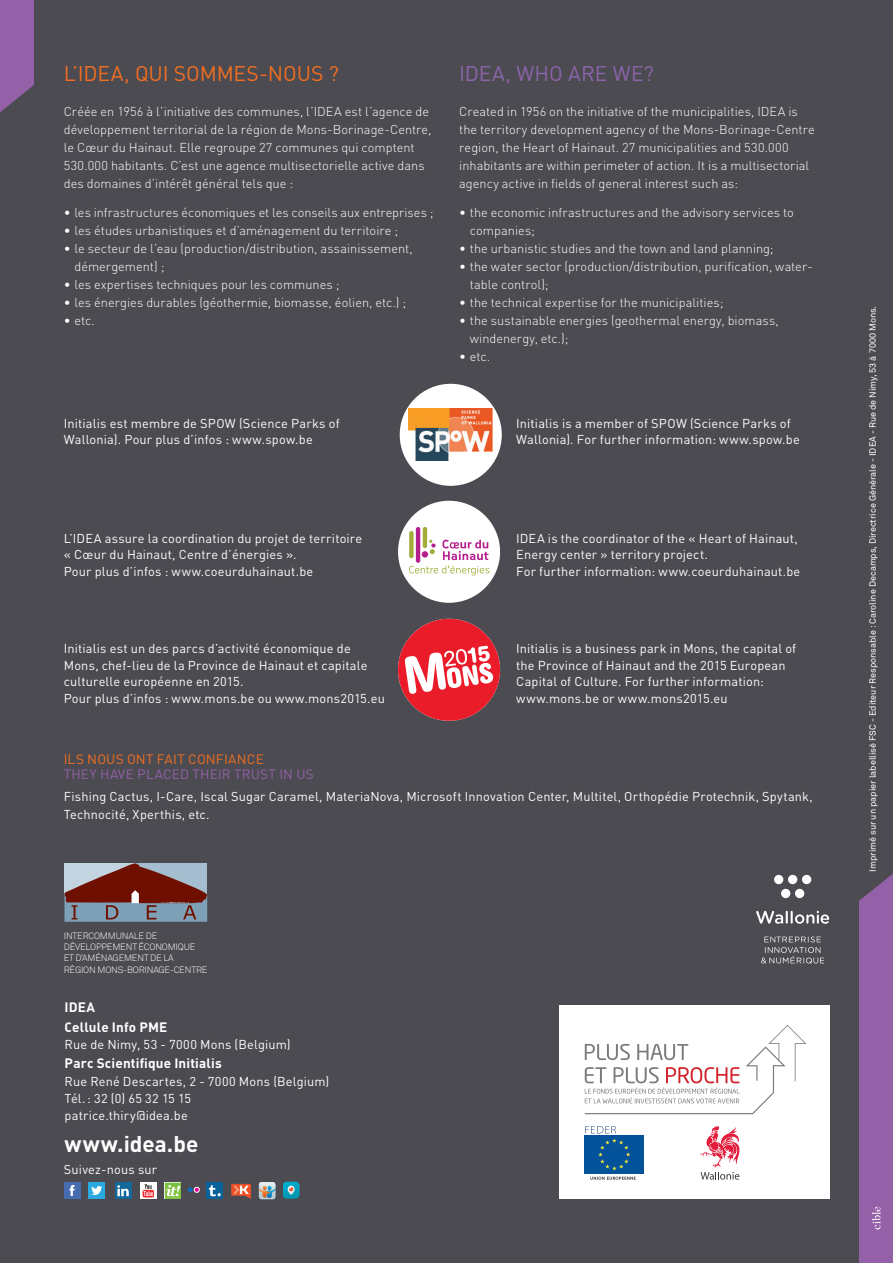
<style>
.page{position:relative;width:893px;height:1263px;background:#4b4b51}
.page>*{position:absolute;margin:0;border:0;box-sizing:border-box;transform-origin:0 0}
.t1{font:700 22.5px "DIN";letter-spacing:.005em;color:#fff}
.t2{font:21px "DIN";letter-spacing:-.005em;color:#f36e21}
.t3{font:21px "DIN";letter-spacing:.005em;color:#8c64ab}
.t4{font:700 13.5px/19.5px "DIN";letter-spacing:.01em;color:#fff}
.t5{font:13.5px "DIN";letter-spacing:.015em;color:#9460a8}
.t6{font:13.5px "DIN";letter-spacing:.015em;color:#f36e21}
.t7{font:300 12.75px/18px "DIN";letter-spacing:.005em;color:#fff}
.t8{font:12.75px/16.5px "DIN";letter-spacing:.015em;color:#fff}
.t9{font:300 9.15px/11.4px "Akkurat";letter-spacing:-.02em;color:#fff}
.t10{font:9px "Akkurat";color:#fff}
</style>
<div class="page">
<svg style="left:0;top:0;width:34px;height:112px;background:#8b5d9d"></svg>
<svg style="left:761px;top:936px;width:63px;height:27px"></svg>
<div style="left:774px;top:875px;width:9px;height:9px;background:#fff;border-radius:50%"></div>
<div style="left:788px;top:875px;width:9px;height:9px;background:#fff;border-radius:50%"></div>
<div style="left:781px;top:889px;width:9px;height:9px;background:#fff;border-radius:50%"></div>
<div style="left:795px;top:889px;width:9px;height:9px;background:#fff;border-radius:50%"></div>
<div style="left:802px;top:875px;width:9px;height:9px;background:#fff;border-radius:50%"></div>
<svg style="left:756px;top:911px;width:73px;height:13px"></svg>
<div style="left:859px;top:874px;width:34px;height:389px;background:#9460a8"></div>
<svg style="left:64px;top:863px;width:143px;height:59px;background:#856b6f"></svg>
<div style="left:559px;top:1005px;width:270px;height:194px;background:#fff"></div>
<svg style="left:700px;top:1126px;width:40px;height:53px"></svg>
<div style="left:585px;top:1135px;width:59px;height:39px;background:#04529a"></div>
<svg style="left:590px;top:1176px;width:46px;height:4px"></svg>
<svg style="left:585px;top:1126px;width:45px;height:44px"></svg>
<svg style="left:585px;top:1025px;width:221px;height:89px"></svg>
<div style="left:400px;top:384px;width:102px;height:102px;background:#fff;border-radius:50%"></div>
<img style="left:409px;top:409px;width:84px;height:52px">
<svg style="left:398px;top:619px;width:102px;height:102px"></svg>
<div style="left:398px;top:501px;width:102px;height:102px;background:#fff;border-radius:50%"></div>
<hr style="left:416px;top:527px;width:4px;height:36px;background:#b41e8d;border-radius:2px">
<div style="left:409px;top:531px;width:5px;height:27px;background:#a1ac39;border-radius:2px"></div>
<hr style="left:423px;top:527px;width:4px;height:21px;background:#a1ac39;border-radius:2px">
<svg style="left:429px;top:540px;width:7px;height:14px"></svg>
<div style="left:422px;top:551px;width:6px;height:7px;background:#b41e8d;border-radius:50%"></div>
<svg style="left:409px;top:566px;width:80px;height:9px"></svg>
<svg style="left:442px;top:540px;width:46px;height:20px"></svg>
<svg style="left:188px;top:1187px;width:11px;height:5px"></svg>
<div style="left:207px;top:1182px;width:16px;height:17px;background:#07639a"></div>
<svg style="left:209px;top:1185px;width:12px;height:11px"></svg>
<img style="left:283px;top:1182px;width:16px;height:16px">
<img style="left:259px;top:1182px;width:17px;height:17px">
<img style="left:231px;top:1183px;width:20px;height:16px">
<div style="left:64px;top:1182px;width:16px;height:17px;background:#446caf"></div>
<svg style="left:70px;top:1185px;width:5px;height:11px"></svg>
<div style="left:88px;top:1182px;width:17px;height:17px;background:#2aaae1"></div>
<svg style="left:91px;top:1186px;width:11px;height:9px"></svg>
<div style="left:115px;top:1182px;width:16px;height:17px;background:#12679b"></div>
<svg style="left:117px;top:1185px;width:12px;height:11px"></svg>
<svg style="left:140px;top:1182px;width:16px;height:17px"></svg>
<svg style="left:142px;top:1184px;width:12px;height:13px"></svg>
<img style="left:165px;top:1183px;width:16px;height:15px">
<h2 class="t2" style="left:64px;top:60px;width:277px">L’IDEA, QUI SOMMES-NOUS ?</h2>
<p class="t7" style="left:64px;top:102px;width:369px">Créée en 1956 à l’initiative des communes, l’IDEA est l’agence de développement territorial de la région de Mons-Borinage-Centre, le Cœur du Hainaut. Elle regroupe 27 communes qui comptent 530.000 habitants. C’est une agence multisectorielle active dans des domaines d’intérêt général tels que :</p>
<p class="t7" style="left:64px;top:203px;width:371px">• les infrastructures économiques et les conseils aux entreprises ;</p>
<p class="t7" style="left:64px;top:221px;width:336px">• les études urbanistiques et d’aménagement du territoire ;</p>
<p class="t7" style="left:74px;top:239px;width:340px;text-indent:-11px">• le secteur de l’eau (production/distribution, assainissement, démergement) ;</p>
<p class="t7" style="left:64px;top:275px;width:277px">• les expertises techniques pour les communes ;</p>
<p class="t7" style="left:64px;top:293px;width:344px">• les énergies durables (géothermie, biomasse, éolien, etc.) ;</p>
<p class="t7" style="left:64px;top:311px;width:33px">• etc.</p>
<p class="t8" style="left:64px;top:415px;width:277px">Initialis est membre de SPOW (Science Parks of<br>Wallonia). Pour plus d’infos : www.spow.be</p>
<h2 class="t3" style="left:459px;top:60px;width:196px">IDEA, WHO ARE WE?</h2>
<p class="t7" style="left:459px;top:102px;width:357px">Created in 1956 on the initiative of the municipalities, IDEA is the territory development agency of the Mons-Borinage-Centre region, the Heart of Hainaut. 27 municipalities and 530.000 inhabitants are within perimeter of action. It is a multisectorial agency active in fields of general interest such as:</p>
<p class="t7" style="left:470px;top:203px;width:326px;text-indent:-11px">• the economic infrastructures and the advisory services to companies;</p>
<p class="t7" style="left:459px;top:239px;width:316px">• the urbanistic studies and the town and land planning;</p>
<p class="t7" style="left:470px;top:257px;width:344px;text-indent:-11px">• the water sector (production/distribution, purification, water&shy;table control);</p>
<p class="t7" style="left:459px;top:293px;width:266px">• the technical expertise for the municipalities;</p>
<p class="t7" style="left:470px;top:311px;width:310px;text-indent:-11px">• the sustainable energies (geothermal energy, biomass, windenergy, etc.);</p>
<p class="t7" style="left:459px;top:347px;width:33px">• etc.</p>
<p class="t8" style="left:516px;top:415px;width:285px">Initialis is a member of SPOW (Science Parks of<br>Wallonia). For further information: www.spow.be</p>
<p class="t8" style="left:64px;top:529px;width:300px">L’IDEA assure la coordination du projet de territoire « Cœur du Hainaut, Centre d’énergies ».<br>Pour plus d’infos : www.coeurduhainaut.be</p>
<p class="t8" style="left:64px;top:640px;width:323px">Initialis est un des parcs d’activité économique de Mons, chef-lieu de la Province de Hainaut et capitale culturelle européenne en 2015.<br>Pour plus d’infos : www.mons.be ou www.mons2015.eu</p>
<p class="t8" style="left:516px;top:529px;width:286px">IDEA is the coordinator of the « Heart of Hainaut,<br>Energy center » territory project.<br>For further information: www.coeurduhainaut.be</p>
<p class="t8" style="left:516px;top:640px;width:282px">Initialis is a business park in Mons, the capital of the Province of Hainaut and the 2015 European Capital of Culture. For further information: www.mons.be or www.mons2015.eu</p>
<p class="t6" style="left:64px;top:750px;width:201px">ILS NOUS ONT FAIT CONFIANCE</p>
<p class="t5" style="left:64px;top:765px;width:252px">THEY HAVE PLACED THEIR TRUST IN US</p>
<p class="t8" style="left:64px;top:787px;width:750px;line-height:18px">Fishing Cactus, I-Care, Iscal Sugar Caramel, MateriaNova, Microsoft Innovation Center, Multitel, Orthopédie Protechnik, Spytank,<br>Technocité, Xperthis, etc.</p>
<p class="t9" style="left:64px;top:929px;width:145px">INTERCOMMUNALE DE<br>DÉVELOPPEMENT ÉCONOMIQUE<br>ET D’AMÉNAGEMENT DE LA<br>RÉGION MONS-BORINAGE-CENTRE</p>
<p class="t4" style="left:65px;top:997px;width:104px">IDEA<br>Cellule Info PME</p>
<p class="t8" style="left:65px;top:1036px;width:228px">Rue de Nimy, 53 - 7000 Mons (Belgium)</p>
<p class="t4" style="left:65px;top:1053px;width:159px">Parc Scientifique Initialis</p>
<p class="t8" style="left:65px;top:1072px;width:266px;line-height:17.2px">Rue René Descartes, 2 - 7000 Mons (Belgium)<br>Tél. : 32 (0) 65 32 15 15<br>patrice.thiry@idea.be</p>
<h1 class="t1" style="left:65px;top:1129px;width:135px">www.idea.be</h1>
<p class="t8" style="left:64px;top:1161px;width:95px">Suivez-nous sur</p>
<p class="t10" style="left:867px;top:872px;width:567px;rotate:-90deg">Imprimé sur un papier labellisé FSC - Editeur Responsable : Caroline Decamps, Directrice Générale - IDEA - Rue de Nimy, 53 à 7000 Mons.</p>
</div>
